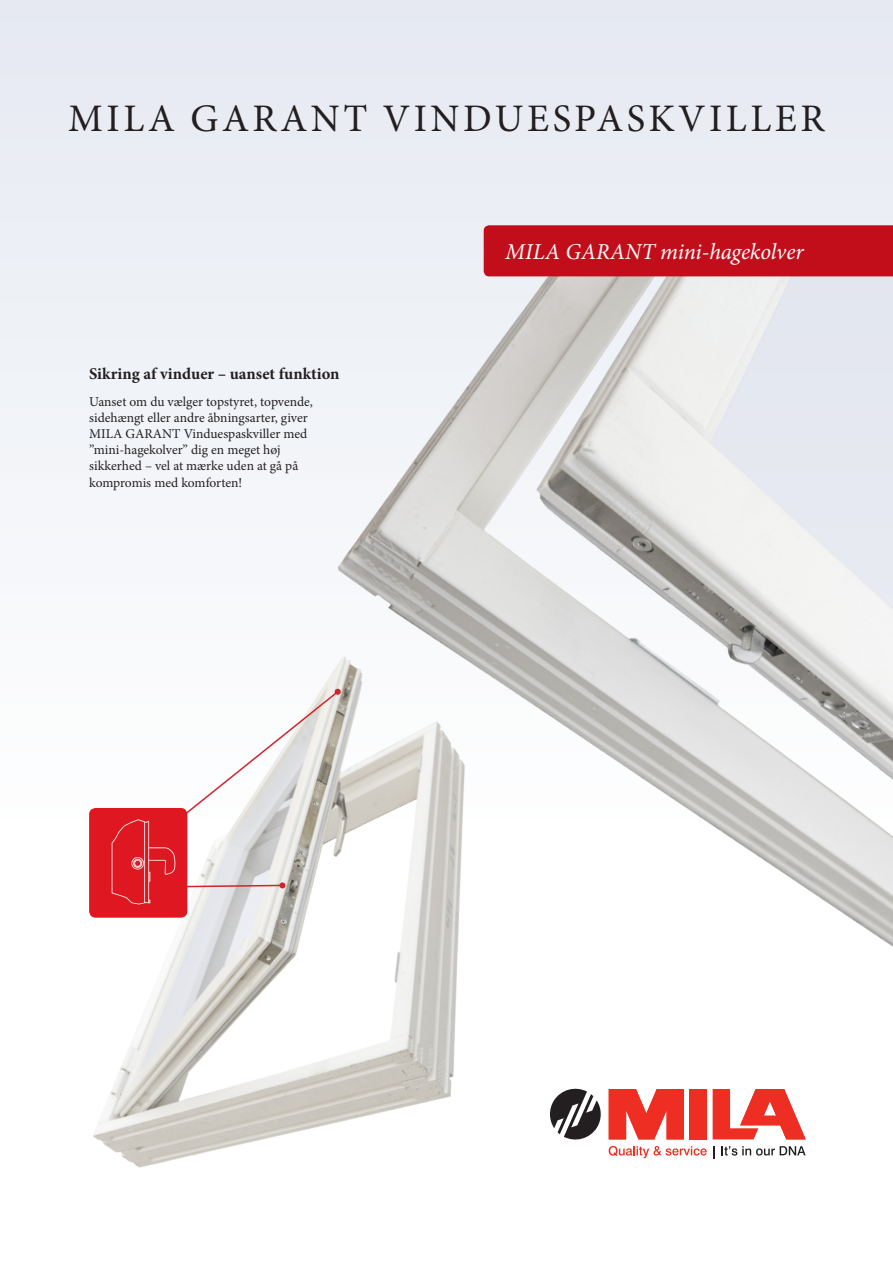
<style>
.page{position:relative;width:893px;height:1263px;background:#fff}
.page>*{position:absolute;margin:0;border:0;box-sizing:border-box;transform-origin:0 0}
.Overskrift{font:39px "Minion Pro";letter-spacing:.09em;color:#231f20}
.t1{font:italic 22.8px "Minion Pro";color:#fff}
.rubrik{font:700 16.5px "Minion Pro";color:#231f20}
.brød{font:13.5px/16.2px "Minion Pro";letter-spacing:-.005em;color:#231f20}
</style>
<div class="page">
<div style="left:0;top:0;width:893px;height:838px;background:#eaedf4"></div>
<img style="left:0;top:521px;width:28px;height:35px">
<img style="left:0;top:556px;width:455px;height:612px">
<img style="left:252px;top:258px;width:641px;height:797px">
<svg style="left:172px;top:689px;width:169px;height:136px"></svg>
<svg style="left:187px;top:882px;width:98px;height:7px"></svg>
<div style="left:484px;top:225px;width:409px;height:51px;background:#c20e1a"></div>
<img style="left:89px;top:808px;width:98px;height:110px">
<svg style="left:550px;top:1088px;width:51px;height:52px"></svg>
<div style="left:689px;top:1089px;width:18px;height:50px;background:#ee2e22"></div>
<svg style="left:609px;top:1089px;width:75px;height:50px;background:#f04d43"></svg>
<svg style="left:713px;top:1089px;width:93px;height:50px"></svg>
<svg style="left:609px;top:1146px;width:98px;height:12px"></svg>
<svg style="left:713px;top:1146px;width:1px;height:12px"></svg>
<svg style="left:722px;top:1146px;width:84px;height:9px"></svg>
<p class="Overskrift" style="left:68px;top:93px;width:758px">MILA GARANT VINDUESPASKVILLER</p>
<p class="rubrik" style="left:89px;top:362px;width:252px">Sikring af vinduer – uanset funktion</p>
<p class="brød" style="left:89px;top:393px;width:225px">Uanset om du vælger topstyret, topvende, sidehængt eller andre åbningsarter, giver MILA GARANT Vinduespaskviller med ”mini-hagekolver” dig en meget høj sikkerhed – vel at mærke uden at gå på kompromis med komforten!</p>
<p class="t1" style="left:505px;top:236px;width:300px">MILA GARANT mini-hagekolver</p>
</div>
